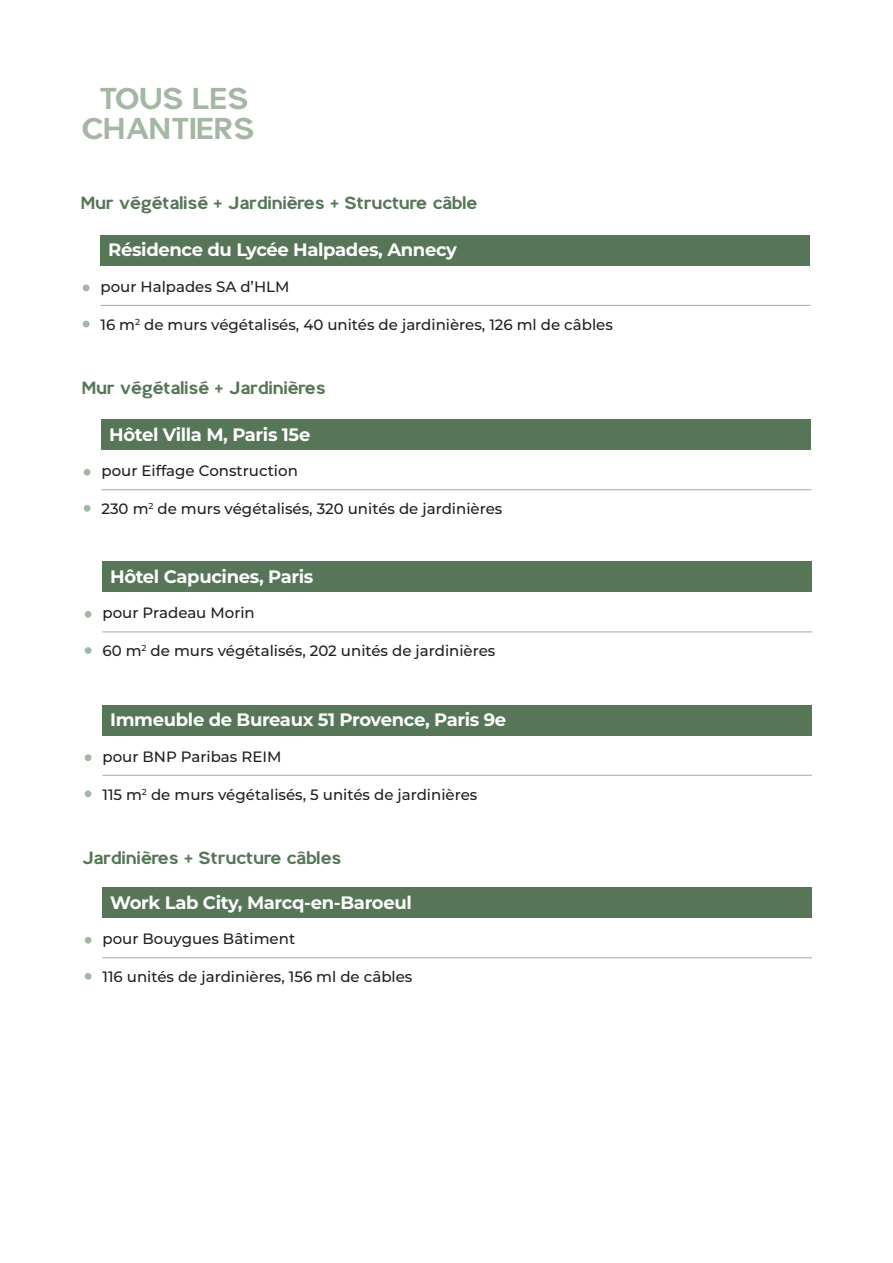
<style>
.page{position:relative;width:893px;height:1263px;background:#fff}
.page>*{position:absolute;margin:0;border:0;box-sizing:border-box;transform-origin:0 0}
.t1{font:36px/30px "splekta";color:#a3b7a2;text-align:center}
.t2{font:21px "splekta";color:#567657}
.t3{font:700 18px "Montserrat";letter-spacing:-.02em;color:#fff}
.t4{font:500 15px "Montserrat";color:#231f20}
</style>
<div class="page">
<div style="left:102px;top:705px;width:710px;height:30px;background:#567657"></div>
<div style="left:85px;top:754px;width:6px;height:7px;border:2px solid #a3b7a2;border-radius:50%"></div>
<hr style="left:102px;top:775px;width:710px;height:1px;background:#a3b8a4">
<div style="left:85px;top:790px;width:6px;height:7px;border:2px solid #a3b8a4;border-radius:50%"></div>
<div style="left:102px;top:887px;width:710px;height:31px;background:#567657"></div>
<div style="left:85px;top:937px;width:6px;height:7px;border:2px solid #a3b7a2;border-radius:50%"></div>
<hr style="left:102px;top:957px;width:710px;height:1px;background:#a3b8a4">
<div style="left:85px;top:973px;width:6px;height:7px;border:2px solid #a3b8a4;border-radius:50%"></div>
<div style="left:100px;top:235px;width:710px;height:31px;background:#567657"></div>
<div style="left:83px;top:284px;width:7px;height:7px;border:2px solid #a3b7a2;border-radius:50%"></div>
<hr style="left:100px;top:305px;width:710px;height:1px;background:#a3b8a4">
<div style="left:83px;top:321px;width:7px;height:6px;border:2px solid #a3b8a4;border-radius:50%"></div>
<div style="left:101px;top:420px;width:710px;height:30px;background:#567657"></div>
<div style="left:84px;top:469px;width:7px;height:7px;border:2px solid #a3b7a2;border-radius:50%"></div>
<hr style="left:101px;top:489px;width:710px;height:1px;background:#a3b8a4">
<div style="left:84px;top:505px;width:7px;height:7px;border:2px solid #a3b8a4;border-radius:50%"></div>
<div style="left:102px;top:562px;width:710px;height:30px;background:#567657"></div>
<div style="left:85px;top:611px;width:6px;height:7px;border:2px solid #a3b7a2;border-radius:50%"></div>
<hr style="left:102px;top:631px;width:710px;height:1px;background:#a3b8a4">
<div style="left:85px;top:647px;width:6px;height:7px;border:2px solid #a3b8a4;border-radius:50%"></div>
<h1 class="t1" style="left:83px;top:84px;width:175px">TOUS LES<br>CHANTIERS</h1>
<h2 class="t2" style="left:82px;top:193px;width:398px">Mur végétalisé + Jardinières + Structure câble</h2>
<p class="t3" style="left:108px;top:237px;width:350px">Résidence du Lycée Halpades, Annecy</p>
<p class="t4" style="left:100px;top:276px;width:190px">pour Halpades SA d’HLM</p>
<p class="t4" style="left:100px;top:314px;width:514px">16 m<sup>2</sup> de murs végétalisés, 40 unités de jardinières, 126 ml de câbles</p>
<h2 class="t2" style="left:83px;top:377px;width:245px">Mur végétalisé + Jardinières</h2>
<p class="t3" style="left:109px;top:421px;width:203px">Hôtel Villa M, Paris 15e</p>
<p class="t4" style="left:101px;top:460px;width:198px">pour Eiffage Construction</p>
<p class="t4" style="left:101px;top:498px;width:402px">230 m<sup>2</sup> de murs végétalisés, 320 unités de jardinières</p>
<p class="t3" style="left:110px;top:563px;width:205px">Hôtel Capucines, Paris</p>
<p class="t4" style="left:102px;top:602px;width:154px">pour Pradeau Morin</p>
<p class="t4" style="left:102px;top:641px;width:395px">60 m<sup>2</sup> de murs végétalisés, 202 unités de jardinières</p>
<p class="t3" style="left:110px;top:707px;width:398px">Immeuble de Bureaux 51 Provence, Paris 9e</p>
<p class="t4" style="left:102px;top:746px;width:180px">pour BNP Paribas REIM</p>
<p class="t4" style="left:102px;top:784px;width:376px">115 m<sup>2</sup> de murs végétalisés, 5 unités de jardinières</p>
<h2 class="t2" style="left:83px;top:847px;width:261px">Jardinières + Structure câbles</h2>
<p class="t3" style="left:110px;top:889px;width:303px">Work Lab City, Marcq-en-Baroeul</p>
<p class="t4" style="left:102px;top:928px;width:194px">pour Bouygues Bâtiment</p>
<p class="t4" style="left:102px;top:966px;width:311px">116 unités de jardinières, 156 ml de câbles</p>
</div>
